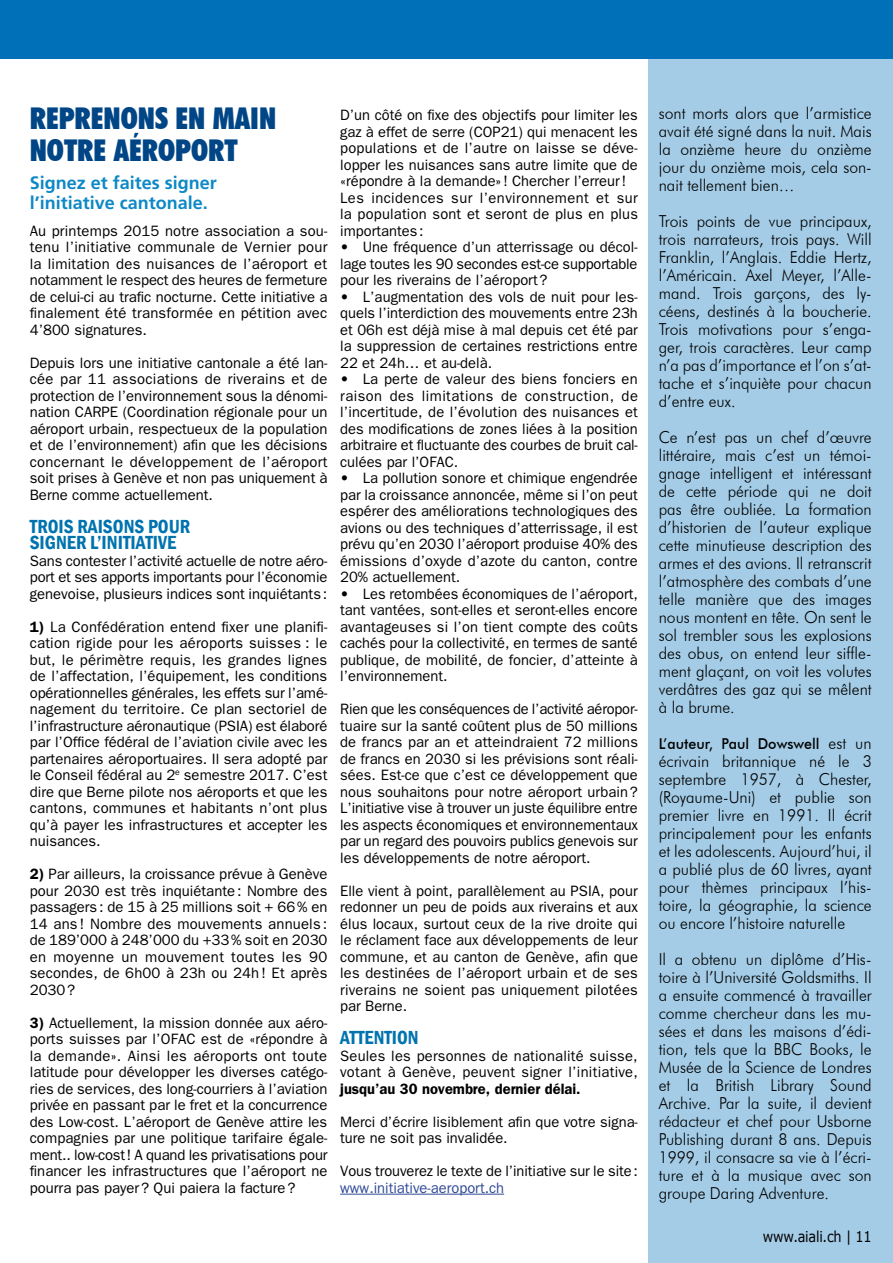
<style>
.page{position:relative;width:893px;height:1263px;background:#fff}
.page>*{position:absolute;margin:0;border:0;box-sizing:border-box;transform-origin:0 0}
.t1{font:900 condensed 30px/31.5px "Futura BT";color:#004687}
.t2{font:600 condensed 19.5px/16.5px "Franklin Gothic";color:#0073af}
.t3{font:700 18px/19.5px "Frutiger";color:#0d88c6}
.t4{font:300 16.5px/18px "Futura BT";color:#000;text-align:justify;scale:.95 1}
.t5{font:15px/16.5px "Franklin Gothic";color:#000;text-align:justify}
.t6{font:600 15px "Franklin Gothic";color:#000}
.t7{font:15px "Franklin Gothic";color:#304a96}
.t8{font:500 15px "Futura BT";color:#000;scale:.95 1}
.t9{font:15px "Verdana";letter-spacing:-.02em;color:#000;scale:.86 1}
.s1{font-weight:600}
.s2{font-weight:300;font-size:16.5px}
</style>
<div class="page">
<div style="left:648px;top:59px;width:245px;height:1204px;background:#a4cce6"></div>
<div style="left:0;top:0;width:893px;height:59px;background:#0071b9"></div>
<hr style="left:340px;top:1194px;width:164px;height:1px;background:#304a96">
<h1 class="t1" style="left:30px;top:102px;width:248px">REPRENONS EN MAIN<br>NOTRE AÉROPORT</h1>
<p class="t3" style="left:30px;top:173px;width:189px">Signez et faites signer l’initiative cantonale.</p>
<p class="t5" style="left:30px;top:222px;width:299px">Au printemps 2015 notre association a sou&shy;tenu l’initiative communale de Vernier pour la limitation des nuisances de l’aéroport et notamment le respect des heures de fermeture de celui-ci au trafic nocturne. Cette initiative a finalement été transformée en pétition avec 4’800 signatures.</p>
<p class="t5" style="left:30px;top:354px;width:299px">Depuis lors une initiative cantonale a été lan&shy;cée par 11 associations de riverains et de protection de l’environnement sous la dénomi&shy;nation CARPE (Coordination régionale pour un aéroport urbain, respectueux de la population et de l’environnement) afin que les décisions concernant le développement de l’aéroport soit prises à Genève et non pas uniquement à Berne comme actuellement.</p>
<h2 class="t2" style="left:30px;top:517px;width:162px">TROIS RAISONS POUR<br>SIGNER L’INITIATIVE</h2>
<p class="t5" style="left:30px;top:552px;width:299px">Sans contester l’activité actuelle de notre aéro&shy;port et ses apports importants pour l’économie genevoise, plusieurs indices sont inquiétants:</p>
<p class="t5" style="left:30px;top:618px;width:299px"><span class="s1">1)</span> La Confédération entend fixer une planifi&shy;cation rigide pour les aéroports suisses : le but, le périmètre requis, les grandes lignes de l’affectation, l’équipement, les conditions opérationnelles générales, les effets sur l’amé&shy;nagement du territoire. Ce plan sectoriel de l’infrastructure aéronautique (PSIA) est élaboré par l’Office fédéral de l’aviation civile avec les partenaires aéroportuaires. Il sera adopté par le Conseil fédéral au 2<sup>e</sup> semestre 2017. C’est dire que Berne pilote nos aéroports et que les cantons, communes et habitants n’ont plus qu’à payer les infrastructures et accepter les nuisances.</p>
<p class="t5" style="left:30px;top:865px;width:299px"><span class="s1">2)</span> Par ailleurs, la croissance prévue à Genève pour 2030 est très inquiétante: Nombre des passagers: de 15 à 25 millions soit + 66% en 14 ans ! Nombre des mouvements annuels : de 189’000 à 248’000 du +33% soit en 2030 en moyenne un mouvement toutes les 90 secondes, de 6h00 à 23h ou 24h ! Et après 2030?</p>
<p class="t5" style="left:30px;top:1014px;width:299px"><span class="s1">3)</span> Actuellement, la mission donnée aux aéro&shy;ports suisses par l’OFAC est de «répondre à la demande». Ainsi les aéroports ont toute latitude pour développer les diverses catégo&shy;ries de services, des long-courriers à l’aviation privée en passant par le fret et la concurrence des Low-cost. L’aéroport de Genève attire les compagnies par une politique tarifaire égale&shy;ment.. low-cost! A quand les privatisations pour financer les infrastructures que l’aéroport ne pourra pas payer? Qui paiera la facture?</p>
<p class="t5" style="left:340px;top:106px;width:299px;text-align:left">D’un côté on fixe des objectifs pour limiter les gaz à effet de serre (COP21) qui menacent les populations et de l’autre on laisse se déve&shy;lopper les nuisances sans autre limite que de «répondre à la demande» ! Chercher l’erreur!<br>Les incidences sur l’environnement et sur la population sont et seront de plus en plus importantes:</p>
<p class="t5" style="left:340px;top:238px;width:299px">• Une fréquence d’un atterrissage ou décol&shy;lage toutes les 90 secondes est-ce supportable pour les riverains de l’aéroport?</p>
<p class="t5" style="left:340px;top:288px;width:299px">• L’augmentation des vols de nuit pour les&shy;quels l’interdiction des mouvements entre 23h et 06h est déjà mise à mal depuis cet été par la suppression de certaines restrictions entre 22 et 24h… et au-delà.</p>
<p class="t5" style="left:340px;top:370px;width:299px">• La perte de valeur des biens fonciers en raison des limitations de construction, de l’incertitude, de l’évolution des nuisances et des modifications de zones liées à la position arbitraire et fluctuante des courbes de bruit cal&shy;culées par l’OFAC.</p>
<p class="t5" style="left:340px;top:469px;width:299px">• La pollution sonore et chimique engendrée par la croissance annoncée, même si l’on peut espérer des améliorations technologiques des avions ou des techniques d’atterrissage, il est prévu qu’en 2030 l’aéroport produise 40% des émissions d’oxyde d’azote du canton, contre 20% actuellement.</p>
<p class="t5" style="left:340px;top:585px;width:299px">• Les retombées économiques de l’aéroport, tant vantées, sont-elles et seront-elles encore avantageuses si l’on tient compte des coûts cachés pour la collectivité, en termes de santé publique, de mobilité, de foncier, d’atteinte à l’environnement.</p>
<p class="t5" style="left:340px;top:700px;width:299px">Rien que les conséquences de l’activité aéropor&shy;tuaire sur la santé coûtent plus de 50 millions de francs par an et atteindraient 72 millions de francs en 2030 si les prévisions sont réali&shy;sées. Est-ce que c’est ce développement que nous souhaitons pour notre aéroport urbain?<br>L’initiative vise à trouver un juste équilibre entre les aspects économiques et environnementaux par un regard des pouvoirs publics genevois sur les développements de notre aéroport.</p>
<p class="t5" style="left:340px;top:882px;width:299px">Elle vient à point, parallèlement au PSIA, pour redonner un peu de poids aux riverains et aux élus locaux, surtout ceux de la rive droite qui le réclament face aux développements de leur commune, et au canton de Genève, afin que les destinées de l’aéroport urbain et de ses riverains ne soient pas uniquement pilotées par Berne.</p>
<h2 class="t2" style="left:340px;top:1029px;width:80px">ATTENTION</h2>
<p class="t5" style="left:340px;top:1047px;width:299px">Seules les personnes de nationalité suisse, votant à Genève, peuvent signer l’initiative,</p>
<p class="t6" style="left:340px;top:1079px;width:242px">jusqu’au 30 novembre, dernier délai.</p>
<p class="t5" style="left:340px;top:1113px;width:299px">Merci d’écrire lisiblement afin que votre signa&shy;ture ne soit pas invalidée.</p>
<p class="t5" style="left:340px;top:1162px;width:299px">Vous trouverez le texte de l’initiative sur le site:</p>
<p class="t7" style="left:340px;top:1179px;width:165px">www.initiative-aeroport.ch</p>
<p class="t4" style="left:659px;top:104px;width:226px">sont morts alors que l’armistice avait été signé dans la nuit. Mais la onzième heure du onzième jour du onzième mois, cela son&shy;nait tellement bien…</p>
<p class="t4" style="left:659px;top:212px;width:226px">Trois points de vue principaux, trois narrateurs, trois pays. Will Franklin, l’Anglais. Eddie Hertz, l’Américain. Axel Meyer, l’Alle&shy;mand. Trois garçons, des ly&shy;céens, destinés à la boucherie.<br>Trois motivations pour s’enga&shy;ger, trois caractères. Leur camp n’a pas d’importance et l’on s’at&shy;tache et s’inquiète pour chacun d’entre eux.</p>
<p class="t4" style="left:659px;top:428px;width:226px">Ce n’est pas un chef d’œuvre littéraire, mais c’est un témoi&shy;gnage intelligent et intéressant de cette période qui ne doit pas être oubliée. La formation d’historien de l’auteur explique cette minutieuse description des armes et des avions. Il retranscrit l’atmosphère des combats d’une telle manière que des images nous montent en tête. On sent le sol trembler sous les explosions des obus, on entend leur siffle&shy;ment glaçant, on voit les volutes verdâtres des gaz qui se mêlent à la brume.</p>
<p class="t8" style="left:659px;top:734px;width:226px">L’auteur, Paul Dowswell <span class="s2">est un</span></p>
<p class="t4" style="left:659px;top:752px;width:226px">écrivain britannique né le 3 septembre 1957, à Chester, (Royaume-Uni) et publie son premier livre en 1991. Il écrit principalement pour les enfants et les adolescents. Aujourd’hui, il a publié plus de 60 livres, ayant pour thèmes principaux l’his&shy;toire, la géographie, la science ou encore l’histoire naturelle</p>
<p class="t4" style="left:659px;top:950px;width:226px">Il a obtenu un diplôme d’His&shy;toire à l’Université Goldsmiths. Il a ensuite commencé à travailler comme chercheur dans les mu&shy;sées et dans les maisons d’édi&shy;tion, tels que la BBC Books, le Musée de la Science de Londres et la British Library Sound Archive. Par la suite, il devient rédacteur et chef pour Usborne Publishing durant 8 ans. Depuis 1999, il consacre sa vie à l’écri&shy;ture et à la musique avec son groupe Daring Adventure.</p>
<p class="t9" style="left:763px;top:1226px;width:128px">www.aiali.ch | 11</p>
</div>
